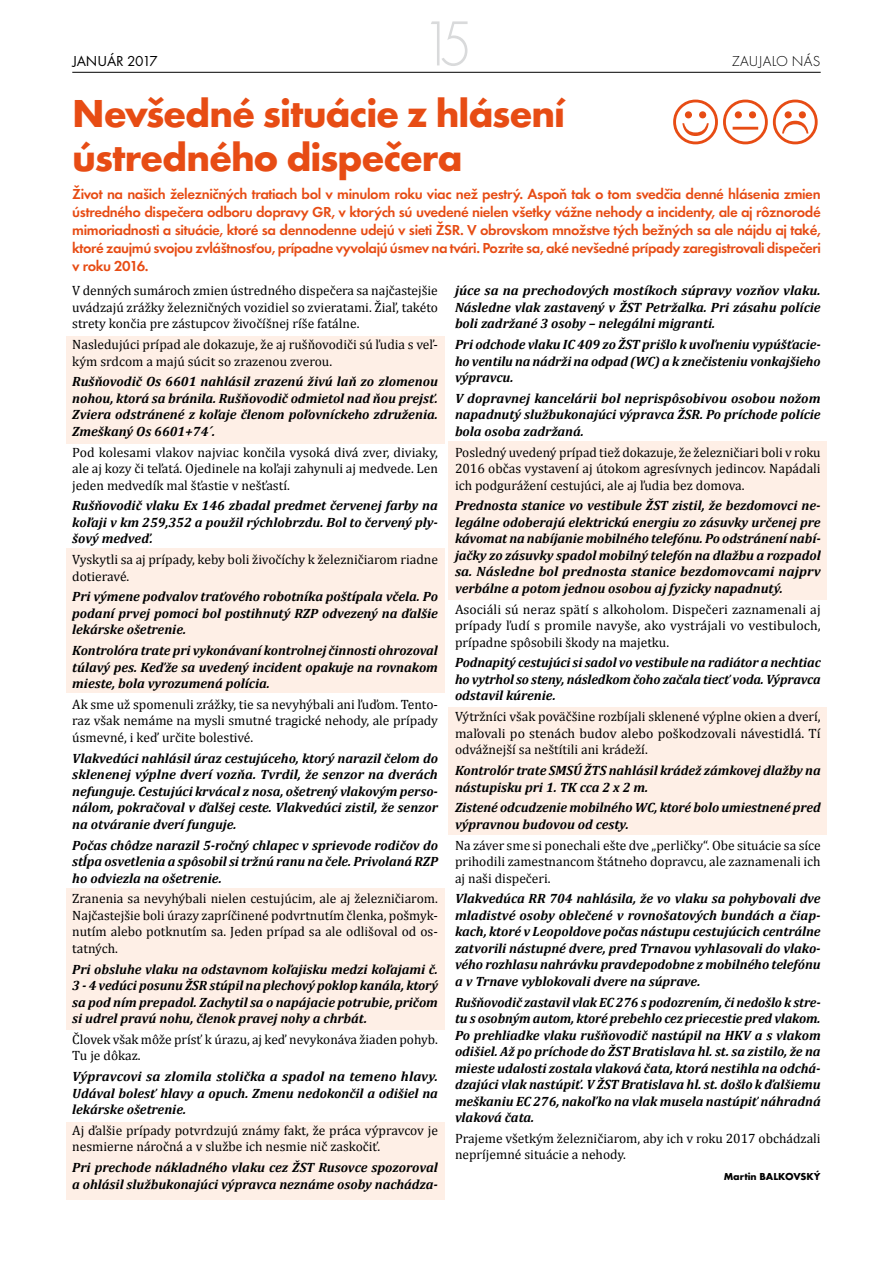
<style>
.page{position:relative;width:893px;height:1263px;background:#fff}
.page>*{position:absolute;margin:0;border:0;box-sizing:border-box;transform-origin:0 0}
.t1{font:66px "Futura TOT Ligh";color:#d9dadb;scale:.9 1}
.t2{font:700 40.5px/43.5px "Futura TOT";letter-spacing:-.025em;color:#e74c14}
.t3{font:600 15px/18px "Futura TOT";letter-spacing:-.025em;color:#e74c14;text-align:justify}
.t4{font:15px "Futura TOT";letter-spacing:-.01em;color:#000}
.t5{font:15px "Futura TOT Ligh";letter-spacing:.015em;color:#000}
.t6{font:italic 700 13.5px/16.5px "Cambria";color:#000;text-align:justify}
.t7{font:13.5px/16.5px "Cambria";color:#000;text-align:justify}
.t8{font:700 10.5px "Futura TOT";color:#000}
</style>
<div class="page">
<hr style="left:72px;top:72px;width:749px;height:1px;background:#000">
<div style="left:66px;top:336px;width:378px;height:107px;background:#feefe6"></div>
<div style="left:66px;top:549px;width:378px;height:144px;background:#feefe6"></div>
<div style="left:66px;top:889px;width:378px;height:141px;background:#feefe6"></div>
<div style="left:66px;top:1122px;width:378px;height:77px;background:#feefe6"></div>
<div style="left:449px;top:441px;width:378px;height:159px;background:#feefe6"></div>
<div style="left:449px;top:707px;width:378px;height:128px;background:#feefe6"></div>
<p class="t4" style="left:72px;top:52px;width:87px">JANUÁR 2017</p>
<h1 class="t1" style="left:421px;top:6px;width:59px">15</h1>
<p class="t5" style="left:732px;top:52px;width:90px">ZAUJALO NÁS</p>
<h2 class="t2" style="left:72px;top:91px;width:494px">Nevšedné situácie z hlásení ústredného dispečera</h2>
<p class="t3" style="left:72px;top:185px;width:750px">Život na našich železničných tratiach bol v minulom roku viac než pestrý. Aspoň tak o tom svedčia denné hlásenia zmien ústredného dispečera odboru dopravy GR, v ktorých sú uvedené nielen všetky vážne nehody a incidenty, ale aj rôznorodé mimoriadnosti a situácie, ktoré sa dennodenne udejú v sieti ŽSR. V obrovskom množstve tých bežných sa ale nájdu aj také, ktoré zaujmú svojou zvláštnosťou, prípadne vyvolajú úsmev na tvári. Pozrite sa, aké nevšedné prípady zaregistrovali dispečeri v roku 2016.</p>
<p class="t6" style="left:455px;top:282px;width:367px">júce sa na prechodových mostíkoch súpravy vozňov vlaku.<br>Následne vlak zastavený v ŽST Petržalka. Pri zásahu polície boli zadržané 3 osoby – nelegálni migranti.</p>
<p class="t6" style="left:455px;top:336px;width:367px">Pri odchode vlaku IC 409 zo ŽST prišlo k uvoľneniu vypúšťacie&shy;ho ventilu na nádrži na odpad (WC) a k znečisteniu vonkajšieho výpravcu.</p>
<p class="t6" style="left:455px;top:390px;width:367px">V dopravnej kancelárii bol neprispôsobivou osobou nožom napadnutý službukonajúci výpravca ŽSR. Po príchode polície bola osoba zadržaná.</p>
<p class="t7" style="left:455px;top:444px;width:367px">Posledný uvedený prípad tiež dokazuje, že železničiari boli v roku 2016 občas vystavení aj útokom agresívnych jedincov. Napádali ich podgurážení cestujúci, ale aj ľudia bez domova.</p>
<p class="t6" style="left:455px;top:497px;width:367px">Prednosta stanice vo vestibule ŽST zistil, že bezdomovci ne&shy;legálne odoberajú elektrickú energiu zo zásuvky určenej pre kávomat na nabíjanie mobilného telefónu. Po odstránení nabí&shy;jačky zo zásuvky spadol mobilný telefón na dlažbu a rozpadol sa. Následne bol prednosta stanice bezdomovcami najprv verbálne a potom jednou osobou aj fyzicky napadnutý.</p>
<p class="t7" style="left:455px;top:601px;width:367px">Asociáli sú neraz spätí s alkoholom. Dispečeri zaznamenali aj prípady ľudí s promile navyše, ako vystrájali vo vestibuloch, prípadne spôsobili škody na majetku.</p>
<p class="t6" style="left:455px;top:654px;width:367px">Podnapitý cestujúci si sadol vo vestibule na radiátor a nechtiac ho vytrhol so steny, následkom čoho začala tiecť voda. Výpravca odstavil kúrenie.</p>
<p class="t7" style="left:455px;top:708px;width:367px">Výtržníci však poväčšine rozbíjali sklenené výplne okien a dverí, maľovali po stenách budov alebo poškodzovali návestidlá. Tí odvážnejší sa neštítili ani krádeží.</p>
<p class="t6" style="left:455px;top:762px;width:367px">Kontrolór trate SMSÚ ŽTS nahlásil krádež zámkovej dlažby na nástupisku pri 1. TK cca 2 x 2 m.</p>
<p class="t6" style="left:455px;top:799px;width:367px">Zistené odcudzenie mobilného WC, ktoré bolo umiestnené pred výpravnou budovou od cesty.</p>
<p class="t7" style="left:455px;top:836px;width:367px">Na záver sme si ponechali ešte dve „perličky“. Obe situácie sa síce prihodili zamestnancom štátneho dopravcu, ale zaznamenali ich aj naši dispečeri.</p>
<p class="t6" style="left:455px;top:890px;width:367px">Vlakvedúca RR 704 nahlásila, že vo vlaku sa pohybovali dve mladistvé osoby oblečené v rovnošatových bundách a čiap&shy;kach, ktoré v Leopoldove počas nástupu cestujúcich centrálne zatvorili nástupné dvere, pred Trnavou vyhlasovali do vlako&shy;vého rozhlasu nahrávku pravdepodobne z mobilného telefónu a v Trnave vyblokovali dvere na súprave.</p>
<p class="t6" style="left:455px;top:993px;width:367px">Rušňovodič zastavil vlak EC 276 s podozrením, či nedošlo k stre&shy;tu s osobným autom, ktoré prebehlo cez priecestie pred vlakom.<br>Po prehliadke vlaku rušňovodič nastúpil na HKV a s vlakom odišiel. Až po príchode do ŽST Bratislava hl. st. sa zistilo, že na mieste udalosti zostala vlaková čata, ktorá nestihla na odchá&shy;dzajúci vlak nastúpiť. V ŽST Bratislava hl. st. došlo k ďalšiemu meškaniu EC 276, nakoľko na vlak musela nastúpiť náhradná vlaková čata.</p>
<p class="t7" style="left:455px;top:1130px;width:367px">Prajeme všetkým železničiarom, aby ich v roku 2017 obchádzali nepríjemné situácie a nehody.</p>
<p class="t8" style="left:724px;top:1170px;width:98px">Martin BALKOVSKÝ</p>
<p class="t7" style="left:72px;top:282px;width:367px">V denných sumároch zmien ústredného dispečera sa najčastejšie uvádzajú zrážky železničných vozidiel so zvieratami. Žiaľ, takéto strety končia pre zástupcov živočíšnej ríše fatálne.</p>
<p class="t7" style="left:72px;top:336px;width:367px">Nasledujúci prípad ale dokazuje, že aj rušňovodiči sú ľudia s veľ&shy;kým srdcom a majú súcit so zrazenou zverou.</p>
<p class="t6" style="left:72px;top:373px;width:367px">Rušňovodič Os 6601 nahlásil zrazenú živú laň zo zlomenou nohou, ktorá sa bránila. Rušňovodič odmietol nad ňou prejsť.<br>Zviera odstránené z koľaje členom poľovníckeho združenia.<br>Zmeškaný Os 6601+74´.</p>
<p class="t7" style="left:72px;top:444px;width:367px">Pod kolesami vlakov najviac končila vysoká divá zver, diviaky, ale aj kozy či teľatá. Ojedinele na koľaji zahynuli aj medvede. Len jeden medvedík mal šťastie v nešťastí.</p>
<p class="t6" style="left:72px;top:497px;width:367px">Rušňovodič vlaku Ex 146 zbadal predmet červenej farby na koľaji v km 259,352 a použil rýchlobrzdu. Bol to červený ply&shy;šový medveď.</p>
<p class="t7" style="left:72px;top:551px;width:367px">Vyskytli sa aj prípady, keby boli živočíchy k železničiarom riadne dotieravé.</p>
<p class="t6" style="left:72px;top:588px;width:367px">Pri výmene podvalov traťového robotníka poštípala včela. Po podaní prvej pomoci bol postihnutý RZP odvezený na ďalšie lekárske ošetrenie.</p>
<p class="t6" style="left:72px;top:642px;width:367px">Kontrolóra trate pri vykonávaní kontrolnej činnosti ohrozoval túlavý pes. Keďže sa uvedený incident opakuje na rovnakom mieste, bola vyrozumená polícia.</p>
<p class="t7" style="left:72px;top:696px;width:367px">Ak sme už spomenuli zrážky, tie sa nevyhýbali ani ľuďom. Tento&shy;raz však nemáme na mysli smutné tragické nehody, ale prípady úsmevné, i keď určite bolestivé.</p>
<p class="t6" style="left:72px;top:749px;width:367px">Vlakvedúci nahlásil úraz cestujúceho, ktorý narazil čelom do sklenenej výplne dverí vozňa. Tvrdil, že senzor na dverách nefunguje. Cestujúci krvácal z nosa, ošetrený vlakovým perso&shy;nálom, pokračoval v ďalšej ceste. Vlakvedúci zistil, že senzor na otváranie dverí funguje.</p>
<p class="t6" style="left:72px;top:836px;width:367px">Počas chôdze narazil 5-ročný chlapec v sprievode rodičov do stĺpa osvetlenia a spôsobil si tržnú ranu na čele. Privolaná RZP ho odviezla na ošetrenie.</p>
<p class="t7" style="left:72px;top:890px;width:367px">Zranenia sa nevyhýbali nielen cestujúcim, ale aj železničiarom.<br>Najčastejšie boli úrazy zapríčinené podvrtnutím členka, pošmyk&shy;nutím alebo potknutím sa. Jeden prípad sa ale odlišoval od os&shy;tatných.</p>
<p class="t6" style="left:72px;top:960px;width:367px">Pri obsluhe vlaku na odstavnom koľajisku medzi koľajami č.<br>3 - 4 vedúci posunu ŽSR stúpil na plechový poklop kanála, ktorý sa pod ním prepadol. Zachytil sa o napájacie potrubie, pričom si udrel pravú nohu, členok pravej nohy a chrbát.</p>
<p class="t7" style="left:72px;top:1031px;width:367px">Človek však môže prísť k úrazu, aj keď nevykonáva žiaden pohyb.<br>Tu je dôkaz.</p>
<p class="t6" style="left:72px;top:1068px;width:367px">Výpravcovi sa zlomila stolička a spadol na temeno hlavy.<br>Udával bolesť hlavy a opuch. Zmenu nedokončil a odišiel na lekárske ošetrenie.</p>
<p class="t7" style="left:72px;top:1122px;width:367px">Aj ďalšie prípady potvrdzujú známy fakt, že práca výpravcov je nesmierne náročná a v službe ich nesmie nič zaskočiť.</p>
<p class="t6" style="left:72px;top:1159px;width:367px">Pri prechode nákladného vlaku cez ŽST Rusovce spozoroval a ohlásil službukonajúci výpravca neznáme osoby nachádza-</p>
</div>
